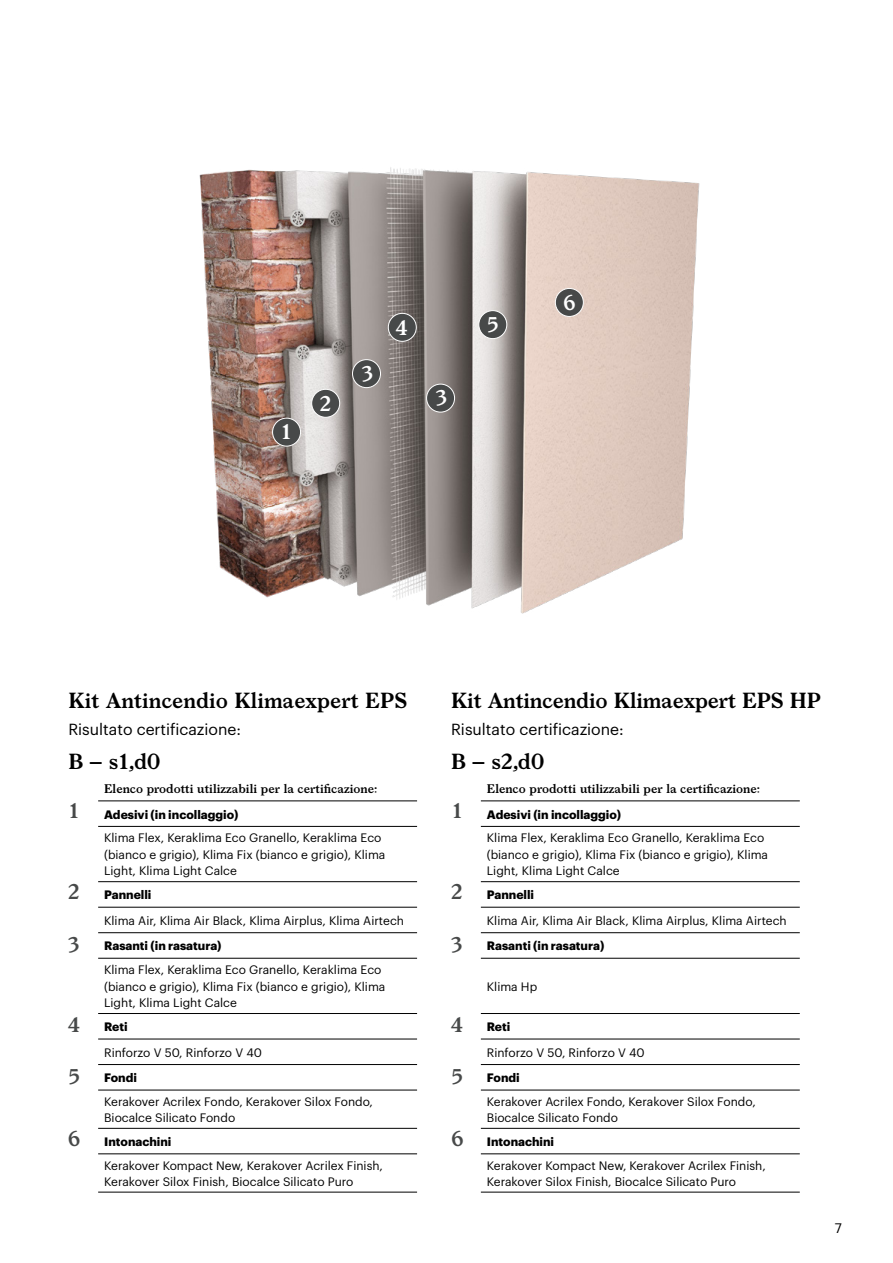
<style>
.page{position:relative;width:893px;height:1263px;background:#fff}
.page>*{position:absolute;margin:0;border:0;box-sizing:border-box;transform-origin:0 0}
.t1{font:600 21px "Larish Neue";color:#000}
.t2{font:600 20.55px "Larish Neue";color:#474949}
.t3{font:600 20.55px "Larish Neue";color:#fff}
.t4{font:15.75px "Graphik";color:#000}
.t5{font:13.5px "Graphik";color:#000}
.t6{font:12px/16.5px "Graphik";color:#000}
.t7{font:700 12px "Graphik";color:#000}
.t8{font:600 12px "Larish Neue";color:#000}
</style>
<div class="page">
<img style="left:199px;top:167px;width:501px;height:447px">
<div style="left:312px;top:389px;width:28px;height:28px;background:#474949;border-radius:50%"></div>
<div style="left:311px;top:389px;width:29px;height:29px;border:1px solid #fff;border-radius:50%"></div>
<div style="left:352px;top:360px;width:28px;height:28px;background:#474949;border-radius:50%"></div>
<div style="left:352px;top:359px;width:29px;height:29px;border:1px solid #fff;border-radius:50%"></div>
<div style="left:479px;top:311px;width:28px;height:28px;background:#474949;border-radius:50%"></div>
<div style="left:478px;top:310px;width:29px;height:29px;border:1px solid #fff;border-radius:50%"></div>
<div style="left:388px;top:313px;width:28px;height:28px;background:#474949;border-radius:50%"></div>
<div style="left:388px;top:313px;width:29px;height:29px;border:1px solid #fff;border-radius:50%"></div>
<div style="left:273px;top:418px;width:28px;height:28px;background:#474949;border-radius:50%"></div>
<div style="left:272px;top:418px;width:29px;height:29px;border:1px solid #fff;border-radius:50%"></div>
<hr style="left:98px;top:801px;width:319px;height:1px;background:#000">
<hr style="left:98px;top:826px;width:319px;height:1px;background:#000">
<hr style="left:98px;top:881px;width:319px;height:1px;background:#000">
<hr style="left:98px;top:907px;width:319px;height:1px;background:#000">
<hr style="left:98px;top:932px;width:319px;height:1px;background:#000">
<hr style="left:98px;top:958px;width:319px;height:1px;background:#000">
<hr style="left:98px;top:1013px;width:319px;height:1px;background:#000">
<hr style="left:98px;top:1039px;width:319px;height:1px;background:#000">
<hr style="left:98px;top:1064px;width:319px;height:1px;background:#000">
<hr style="left:98px;top:1090px;width:319px;height:1px;background:#000">
<hr style="left:98px;top:1128px;width:319px;height:1px;background:#000">
<hr style="left:98px;top:1153px;width:319px;height:1px;background:#000">
<hr style="left:98px;top:1192px;width:319px;height:1px;background:#000">
<div style="left:427px;top:384px;width:28px;height:28px;background:#474949;border-radius:50%"></div>
<div style="left:426px;top:384px;width:29px;height:28px;border:1px solid #fff;border-radius:50%"></div>
<div style="left:555px;top:288px;width:28px;height:28px;background:#474949;border-radius:50%"></div>
<div style="left:555px;top:288px;width:29px;height:29px;border:1px solid #fff;border-radius:50%"></div>
<hr style="left:481px;top:801px;width:319px;height:1px;background:#000">
<hr style="left:481px;top:826px;width:319px;height:1px;background:#000">
<hr style="left:481px;top:881px;width:319px;height:1px;background:#000">
<hr style="left:481px;top:907px;width:319px;height:1px;background:#000">
<hr style="left:481px;top:932px;width:319px;height:1px;background:#000">
<hr style="left:481px;top:958px;width:319px;height:1px;background:#000">
<hr style="left:481px;top:1013px;width:319px;height:1px;background:#000">
<hr style="left:481px;top:1039px;width:319px;height:1px;background:#000">
<hr style="left:481px;top:1064px;width:319px;height:1px;background:#000">
<hr style="left:481px;top:1090px;width:319px;height:1px;background:#000">
<hr style="left:481px;top:1128px;width:319px;height:1px;background:#000">
<hr style="left:481px;top:1153px;width:319px;height:1px;background:#000">
<hr style="left:481px;top:1192px;width:319px;height:1px;background:#000">
<h2 class="t3" style="left:282px;top:416px;width:11px">1</h2>
<h2 class="t3" style="left:320px;top:387px;width:13px">2</h2>
<h2 class="t3" style="left:362px;top:358px;width:13px">3</h2>
<h2 class="t3" style="left:395px;top:311px;width:14px">4</h2>
<h2 class="t3" style="left:487px;top:309px;width:13px">5</h2>
<h2 class="t3" style="left:436px;top:382px;width:13px">3</h2>
<h2 class="t3" style="left:563px;top:286px;width:14px">6</h2>
<h1 class="t1" style="left:68px;top:684px;width:341px">Kit Antincendio Klimaexpert EPS</h1>
<h3 class="t4" style="left:68px;top:718px;width:174px">Risultato certificazione:</h3>
<h1 class="t1" style="left:68px;top:745px;width:94px">B – s1,d0</h1>
<p class="t8" style="left:104px;top:779px;width:275px">Elenco prodotti utilizzabili per la certificazione:</p>
<p class="t7" style="left:104px;top:805px;width:136px">Adesivi (in incollaggio)</p>
<p class="t6" style="left:104px;top:829px;width:283px">Klima Flex, Keraklima Eco Granello, Keraklima Eco (bianco e grigio), Klima Fix (bianco e grigio), Klima<br>Light, Klima Light Calce</p>
<p class="t7" style="left:104px;top:886px;width:49px">Pannelli</p>
<p class="t6" style="left:104px;top:911px;width:301px">Klima Air, Klima Air Black, Klima Airplus, Klima Airtech</p>
<p class="t7" style="left:104px;top:937px;width:119px">Rasanti (in rasatura)</p>
<p class="t6" style="left:104px;top:961px;width:283px">Klima Flex, Keraklima Eco Granello, Keraklima Eco (bianco e grigio), Klima Fix (bianco e grigio), Klima<br>Light, Klima Light Calce</p>
<p class="t7" style="left:104px;top:1017px;width:25px">Reti</p>
<p class="t6" style="left:104px;top:1043px;width:159px">Rinforzo V 50, Rinforzo V 40</p>
<p class="t7" style="left:104px;top:1068px;width:34px">Fondi</p>
<p class="t6" style="left:104px;top:1092px;width:270px">Kerakover Acrilex Fondo, Kerakover Silox Fondo,<br>Biocalce Silicato Fondo</p>
<p class="t7" style="left:104px;top:1132px;width:69px">Intonachini</p>
<p class="t6" style="left:104px;top:1156px;width:280px">Kerakover Kompact New, Kerakover Acrilex Finish,<br>Kerakover Silox Finish, Biocalce Silicato Puro</p>
<h2 class="t2" style="left:69px;top:795px;width:11px">1</h2>
<h2 class="t2" style="left:68px;top:875px;width:13px">2</h2>
<h2 class="t2" style="left:68px;top:928px;width:13px">3</h2>
<h2 class="t2" style="left:68px;top:1008px;width:14px">4</h2>
<h2 class="t2" style="left:69px;top:1060px;width:13px">5</h2>
<h2 class="t2" style="left:68px;top:1123px;width:14px">6</h2>
<h1 class="t1" style="left:451px;top:684px;width:371px">Kit Antincendio Klimaexpert EPS HP</h1>
<h3 class="t4" style="left:451px;top:718px;width:174px">Risultato certificazione:</h3>
<h1 class="t1" style="left:451px;top:745px;width:95px">B – s2,d0</h1>
<p class="t8" style="left:487px;top:779px;width:275px">Elenco prodotti utilizzabili per la certificazione:</p>
<p class="t7" style="left:487px;top:805px;width:136px">Adesivi (in incollaggio)</p>
<p class="t6" style="left:487px;top:829px;width:283px">Klima Flex, Keraklima Eco Granello, Keraklima Eco (bianco e grigio), Klima Fix (bianco e grigio), Klima<br>Light, Klima Light Calce</p>
<p class="t7" style="left:487px;top:886px;width:49px">Pannelli</p>
<p class="t6" style="left:487px;top:911px;width:301px">Klima Air, Klima Air Black, Klima Airplus, Klima Airtech</p>
<p class="t7" style="left:487px;top:937px;width:119px">Rasanti (in rasatura)</p>
<p class="t6" style="left:487px;top:977px;width:52px">Klima Hp</p>
<p class="t7" style="left:487px;top:1017px;width:25px">Reti</p>
<p class="t6" style="left:487px;top:1043px;width:159px">Rinforzo V 50, Rinforzo V 40</p>
<p class="t7" style="left:487px;top:1068px;width:34px">Fondi</p>
<p class="t6" style="left:487px;top:1092px;width:270px">Kerakover Acrilex Fondo, Kerakover Silox Fondo,<br>Biocalce Silicato Fondo</p>
<p class="t7" style="left:487px;top:1132px;width:69px">Intonachini</p>
<p class="t6" style="left:487px;top:1156px;width:280px">Kerakover Kompact New, Kerakover Acrilex Finish,<br>Kerakover Silox Finish, Biocalce Silicato Puro</p>
<h2 class="t2" style="left:452px;top:795px;width:11px">1</h2>
<h2 class="t2" style="left:451px;top:875px;width:13px">2</h2>
<h2 class="t2" style="left:451px;top:928px;width:13px">3</h2>
<h2 class="t2" style="left:451px;top:1008px;width:14px">4</h2>
<h2 class="t2" style="left:452px;top:1060px;width:13px">5</h2>
<h2 class="t2" style="left:451px;top:1123px;width:14px">6</h2>
<p class="t5" style="left:835px;top:1218px;width:9px">7</p>
</div>
